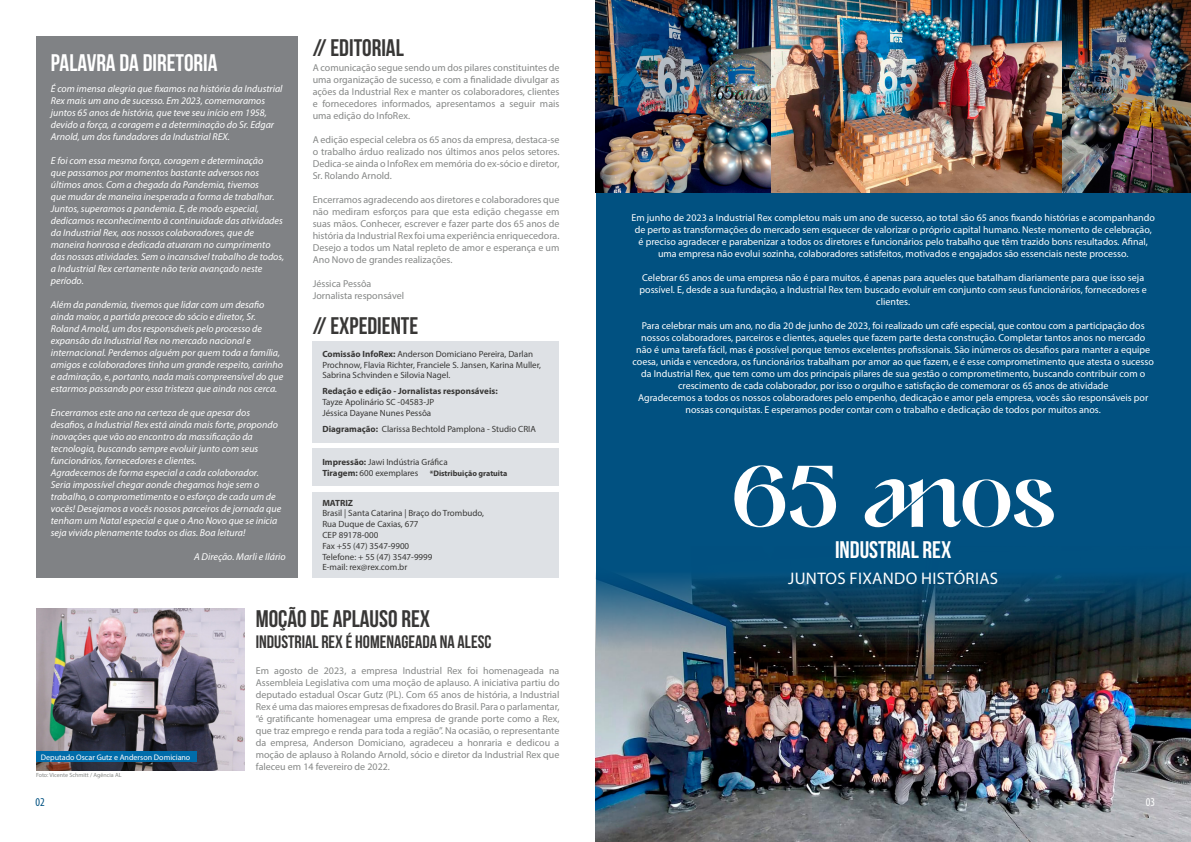
<style>
.page{position:relative;width:1191px;height:842px;background:#fff}
.page>*{position:absolute;margin:0;border:0;box-sizing:border-box;transform-origin:0 0}
.t1{font:87.4px "Alifira";color:#fff}
.t2{font:24px "Bebas Neue";color:#383736}
.t3{font:24px "Bebas Neue";color:#fff}
.t4{font:18px "Bebas Neue";color:#383736}
.t5{font:16.8px "Myriad Pro";letter-spacing:.02em;color:#fff}
.t6{font:condensed 12px "Myriad Pro";color:#015181}
.t7{font:condensed 12px "Myriad Pro";color:#fff}
.t8{font:italic 10px/12px "Myriad Pro";color:#fff}
.t9{font:10px/12px "Myriad Pro";color:#fff;text-align:center}
.t10{font:10px/12px "Myriad Pro";color:#858786;text-align:justify}
.t11{font:9px/10.8px "Myriad Pro";color:#383736}
.t12{font:700 9px "Myriad Pro";color:#383736}
.t13{font:8px "Myriad Pro";color:#fff}
.t14{font:700 8px "Myriad Pro";color:#383736}
.t15{font:6px "Myriad Pro";color:#858786}
.s1{font-weight:700}
</style>
<div class="page">
<div style="left:595px;top:0;width:596px;height:842px;background:#015181"></div>
<img style="left:595px;top:546px;width:596px;height:296px">
<div style="left:36px;top:36px;width:262px;height:541px;background:#808285"></div>
<div style="left:313px;top:342px;width:246px;height:101px;background:#dee1e5"></div>
<div style="left:313px;top:449px;width:246px;height:37px;background:#dee1e5"></div>
<div style="left:313px;top:492px;width:246px;height:85px;background:#dee1e5"></div>
<img style="left:36px;top:609px;width:208px;height:161px">
<div style="left:36px;top:751px;width:160px;height:11px;background:#006caa"></div>
<img style="left:1061px;top:0;width:130px;height:192px">
<img style="left:595px;top:0;width:466px;height:192px">
<p class="t3" style="left:51px;top:49px;width:168px">PALAVRA DA DIRETORIA</p>
<p class="t8" style="left:51px;top:83px;width:233px">É com imensa alegria que fixamos na história da Industrial Rex mais um ano de sucesso. Em 2023, comemoramos juntos 65 anos de história, que teve seu início em 1958, devido a força, a coragem e a determinação do Sr. Edgar Arnold, um dos fundadores da Industrial REX.</p>
<p class="t8" style="left:51px;top:155px;width:235px">E foi com essa mesma força, coragem e determinação<br>que passamos por momentos bastante adversos nos últimos anos. Com a chegada da Pandemia, tivemos<br>que mudar de maneira inesperada a forma de trabalhar.<br>Juntos, superamos a pandemia. E, de modo especial, dedicamos reconhecimento à continuidade das atividades da Industrial Rex, aos nossos colaboradores, que de maneira honrosa e dedicada atuaram no cumprimento das nossas atividades. Sem o incansável trabalho de todos, a Industrial Rex certamente não teria avançado neste período.</p>
<p class="t8" style="left:51px;top:299px;width:234px">Além da pandemia, tivemos que lidar com um desafio ainda maior, a partida precoce do sócio e diretor, Sr.<br>Roland Arnold, um dos responsáveis pelo processo de expansão da Industrial Rex no mercado nacional e internacional. Perdemos alguém por quem toda a família, amigos e colaboradores tinha um grande respeito, carinho e admiração, e, portanto, nada mais compreensível do que estarmos passando por essa tristeza que ainda nos cerca.</p>
<p class="t8" style="left:51px;top:407px;width:228px">Encerramos este ano na certeza de que apesar dos desafios, a Industrial Rex está ainda mais forte, propondo inovações que vão ao encontro da massificação da tecnologia, buscando sempre evoluir junto com seus funcionários, fornecedores e clientes.</p>
<p class="t8" style="left:51px;top:467px;width:232px">Agradecemos de forma especial a cada colaborador.<br>Seria impossível chegar aonde chegamos hoje sem o trabalho, o comprometimento e o esforço de cada um de vocês! Desejamos a vocês nossos parceiros de jornada que tenham um Natal especial e que o Ano Novo que se inicia seja vivido plenamente todos os dias. Boa leitura!</p>
<p class="t8" style="left:194px;top:551px;width:93px">A Direção. Marli e Ilário</p>
<p class="t2" style="left:313px;top:34px;width:93px">// EDITORIAL</p>
<p class="t10" style="left:313px;top:61px;width:248px">A comunicação segue sendo um dos pilares constituintes de uma organização de sucesso, e com a finalidade divulgar as ações da Industrial Rex e manter os colaboradores, clientes e fornecedores informados, apresentamos a seguir mais uma edição do InfoRex.</p>
<p class="t10" style="left:313px;top:133px;width:248px">A edição especial celebra os 65 anos da empresa, destaca-se o trabalho árduo realizado nos últimos anos pelos setores.<br>Dedica-se ainda o InfoRex em memória do ex-sócio e diretor, Sr. Rolando Arnold.</p>
<p class="t10" style="left:313px;top:193px;width:248px">Encerramos agradecendo aos diretores e colaboradores que não mediram esforços para que esta edição chegasse em suas mãos. Conhecer, escrever e fazer parte dos 65 anos de história da Industrial Rex foi uma experiência enriquecedora.<br>Desejo a todos um Natal repleto de amor e esperança e um Ano Novo de grandes realizações.</p>
<p class="t10" style="left:313px;top:277px;width:60px">Jéssica Pessôa</p>
<p class="t10" style="left:313px;top:289px;width:93px">Jornalista responsável</p>
<p class="t2" style="left:313px;top:312px;width:107px">// EXPEDIENTE</p>
<p class="t11" style="left:322px;top:348px;width:220px"><span class="s1">Comissão InfoRex:</span> Anderson Domiciano Pereira, Darlan<br>Prochnow, Flavia Richter, Franciele S. Jansen, Karina Muller,<br>Sabrina Schvinden e Silovia Nagel.</p>
<p class="t12" style="left:322px;top:385px;width:177px">Redação e edição - Jornalistas responsáveis:</p>
<p class="t11" style="left:322px;top:397px;width:113px">Tayze Apolinário SC -04583-JP</p>
<p class="t11" style="left:322px;top:407px;width:110px">Jéssica Dayane Nunes Pessôa</p>
<p class="t11" style="left:322px;top:423px;width:215px"><span class="s1">Diagramação:</span> Clarissa Bechtold Pamplona - Studio CRIA</p>
<p class="t11" style="left:322px;top:468px;width:97px"><span class="s1">Tiragem:</span> 600 exemplares</p>
<p class="t11" style="left:322px;top:456px;width:127px"><span class="s1">Impressão:</span> Jawi Indústria Gráfica</p>
<p class="t14" style="left:430px;top:468px;width:79px">*Distribuição gratuita</p>
<p class="t12" style="left:322px;top:497px;width:32px">MATRIZ</p>
<p class="t11" style="left:322px;top:508px;width:163px">Brasil | Santa Catarina | Braço do Trombudo,</p>
<p class="t11" style="left:322px;top:519px;width:98px">Rua Duque de Caxias, 677</p>
<p class="t11" style="left:322px;top:529px;width:58px">CEP 89178-000</p>
<p class="t11" style="left:322px;top:540px;width:88px">Fax +55 (47) 3547-9900</p>
<p class="t11" style="left:322px;top:551px;width:112px">Telefone: + 55 (47) 3547-9999</p>
<p class="t11" style="left:322px;top:562px;width:86px">E-mail: rex@rex.com.br</p>
<p class="t13" style="left:41px;top:752px;width:151px">Deputado Oscar Gutz e Anderson Domiciano</p>
<p class="t15" style="left:36px;top:771px;width:87px">Foto: Vicente Schmitt / Agência AL</p>
<p class="t2" style="left:256px;top:605px;width:176px">MOÇÃO DE APLAUSO REX</p>
<p class="t4" style="left:256px;top:632px;width:237px">INDUSTRIAL REX É HOMENAGEADA NA ALESC</p>
<p class="t10" style="left:256px;top:664px;width:305px">Em agosto de 2023, a empresa Industrial Rex foi homenageada na Assembleia Legislativa com uma moção de aplauso. A iniciativa partiu do deputado estadual Oscar Gutz (PL). Com 65 anos de história, a Industrial Rex é uma das maiores empresas de fixadores do Brasil. Para o parlamentar, “é gratificante homenagear uma empresa de grande porte como a Rex, que traz emprego e renda para toda a região”. Na ocasião, o representante da empresa, Anderson Domiciano, agradeceu a honraria e dedicou a moção de aplauso à Rolando Arnold, sócio e diretor da Industrial Rex que faleceu em 14 fevereiro de 2022.</p>
<p class="t9" style="left:631px;top:211px;width:525px">Em junho de 2023 a Industrial Rex completou mais um ano de sucesso, ao total são 65 anos fixando histórias e acompanhando de perto as transformações do mercado sem esquecer de valorizar o próprio capital humano. Neste momento de celebração, é preciso agradecer e parabenizar a todos os diretores e funcionários pelo trabalho que têm trazido bons resultados. Afinal, uma empresa não evolui sozinha, colaboradores satisfeitos, motivados e engajados são essenciais neste processo.</p>
<p class="t9" style="left:639px;top:271px;width:509px">Celebrar 65 anos de uma empresa não é para muitos, é apenas para aqueles que batalham diariamente para que isso seja possível. E, desde a sua fundação, a Industrial Rex tem buscado evoluir em conjunto com seus funcionários, fornecedores e clientes.</p>
<p class="t9" style="left:632px;top:319px;width:523px">Para celebrar mais um ano, no dia 20 de junho de 2023, foi realizado um café especial, que contou com a participação dos nossos colaboradores, parceiros e clientes, aqueles que fazem parte desta construção. Completar tantos anos no mercado não é uma tarefa fácil, mas é possível porque temos excelentes profissionais. São inúmeros os desafios para manter a equipe coesa, unida e vencedora, os funcionários trabalham por amor ao que fazem, e é esse comprometimento que atesta o sucesso da Industrial Rex, que tem como um dos principais pilares de sua gestão o comprometimento, buscando contribuir com o crescimento de cada colaborador, por isso o orgulho e satisfação de comemorar os 65 anos de atividade</p>
<p class="t9" style="left:638px;top:391px;width:511px">Agradecemos a todos os nossos colaboradores pelo empenho, dedicação e amor pela empresa, vocês são responsáveis por nossas conquistas. E esperamos poder contar com o trabalho e dedicação de todos por muitos anos.</p>
<p class="t1" style="left:731px;top:447px;width:326px">65 anos</p>
<p class="t3" style="left:835px;top:536px;width:118px">INDUSTRIAL REX</p>
<p class="t5" style="left:788px;top:568px;width:211px">JUNTOS FIXANDO HISTÓRIAS</p>
<p class="t6" style="left:36px;top:795px;width:11px">02</p>
<p class="t7" style="left:1145px;top:795px;width:11px">03</p>
</div>
